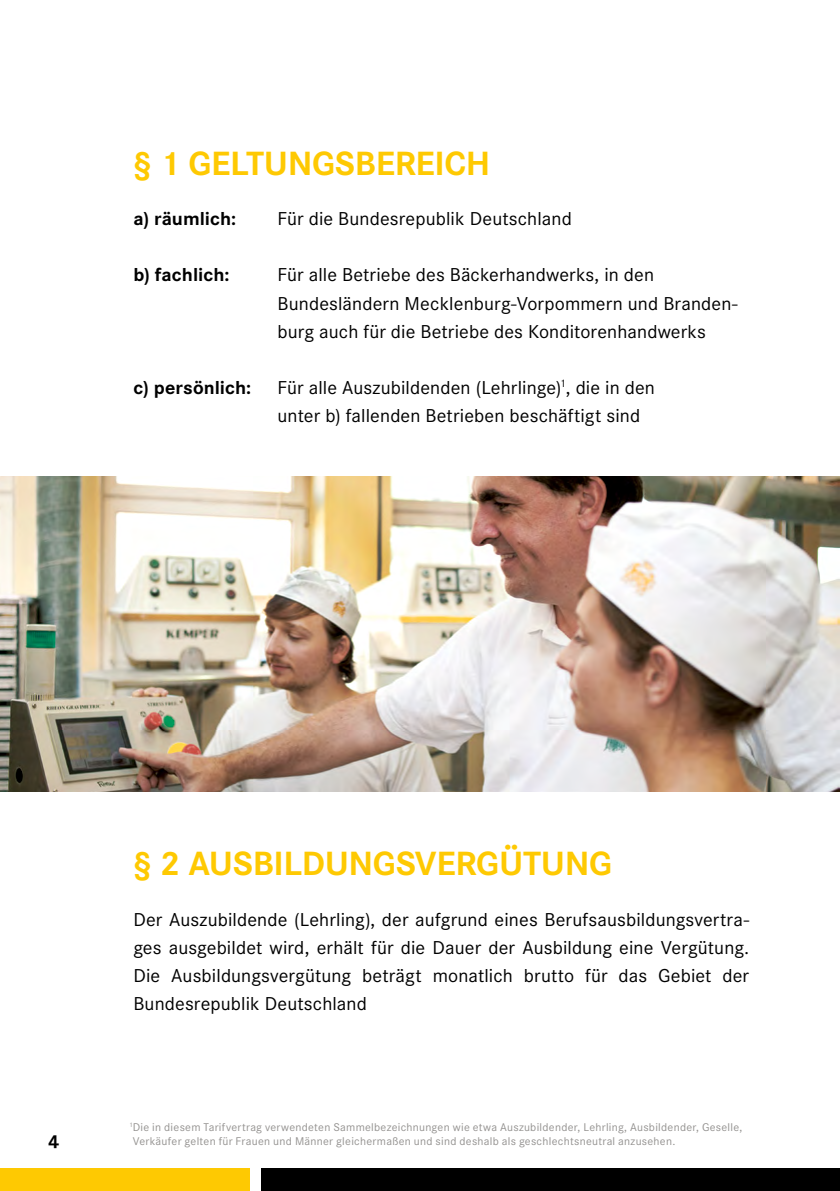
<style>
.page{position:relative;width:840px;height:1191px;background:#fff}
.page>*{position:absolute;margin:0;border:0;box-sizing:border-box;transform-origin:0 0}
.t1{font:700 35px "Corporate S";letter-spacing:-.01em;color:#fec902}
.t2{font:19.4px/28px "Corporate S";letter-spacing:.005em;color:#000}
.t3{font:700 19.4px "Corporate S";color:#000}
.t4{font:11.6px/14px "Corporate S";letter-spacing:.025em;color:#949290}
</style>
<div class="page">
<div style="left:0;top:1168px;width:249px;height:23px;background:#fec902"></div>
<div style="left:261px;top:1168px;width:578px;height:23px;background:#000"></div>
<img style="left:0;top:476px;width:839px;height:315px">
<h1 class="t1" style="left:133px;top:143px;width:358px">§ 1 GELTUNGSBEREICH</h1>
<p class="t3" style="left:133px;top:208px;width:104px">a) räumlich:</p>
<p class="t2" style="left:277px;top:205px;width:296px">Für die Bundesrepublik Deutschland</p>
<p class="t3" style="left:133px;top:264px;width:98px">b) fachlich:</p>
<p class="t2" style="left:277px;top:261px;width:461px">Für alle Betriebe des Bäckerhandwerks, in den<br>Bundesländern Mecklenburg-Vorpommern und Branden&shy;burg auch für die Betriebe des Konditorenhandwerks</p>
<p class="t3" style="left:133px;top:376px;width:119px">c) persönlich:</p>
<p class="t2" style="left:277px;top:373px;width:379px">Für alle Auszubildenden (Lehrlinge)<sup>1</sup>, die in den unter b) fallenden Betrieben beschäftigt sind</p>
<p class="t3" style="left:48px;top:1130px;width:13px">4</p>
<h1 class="t1" style="left:133px;top:843px;width:480px">§ 2 AUSBILDUNGSVERGÜTUNG</h1>
<p class="t2" style="left:133px;top:905px;width:617px;text-align:justify">Der Auszubildende (Lehrling), der aufgrund eines Berufsausbildungsvertra&shy;ges ausgebildet wird, erhält für die Dauer der Ausbildung eine Vergütung.<br>Die Ausbildungsvergütung beträgt monatlich brutto für das Gebiet der Bundesrepublik Deutschland</p>
<p class="t4" style="left:133px;top:1120px;width:611px;text-indent:-4px"><sup>1</sup>Die in diesem Tarifvertrag verwendeten Sammelbezeichnungen wie etwa Auszubildender, Lehrling, Ausbildender, Geselle,<br>Verkäufer gelten für Frauen und Männer gleichermaßen und sind deshalb als geschlechtsneutral anzusehen.</p>
</div>
